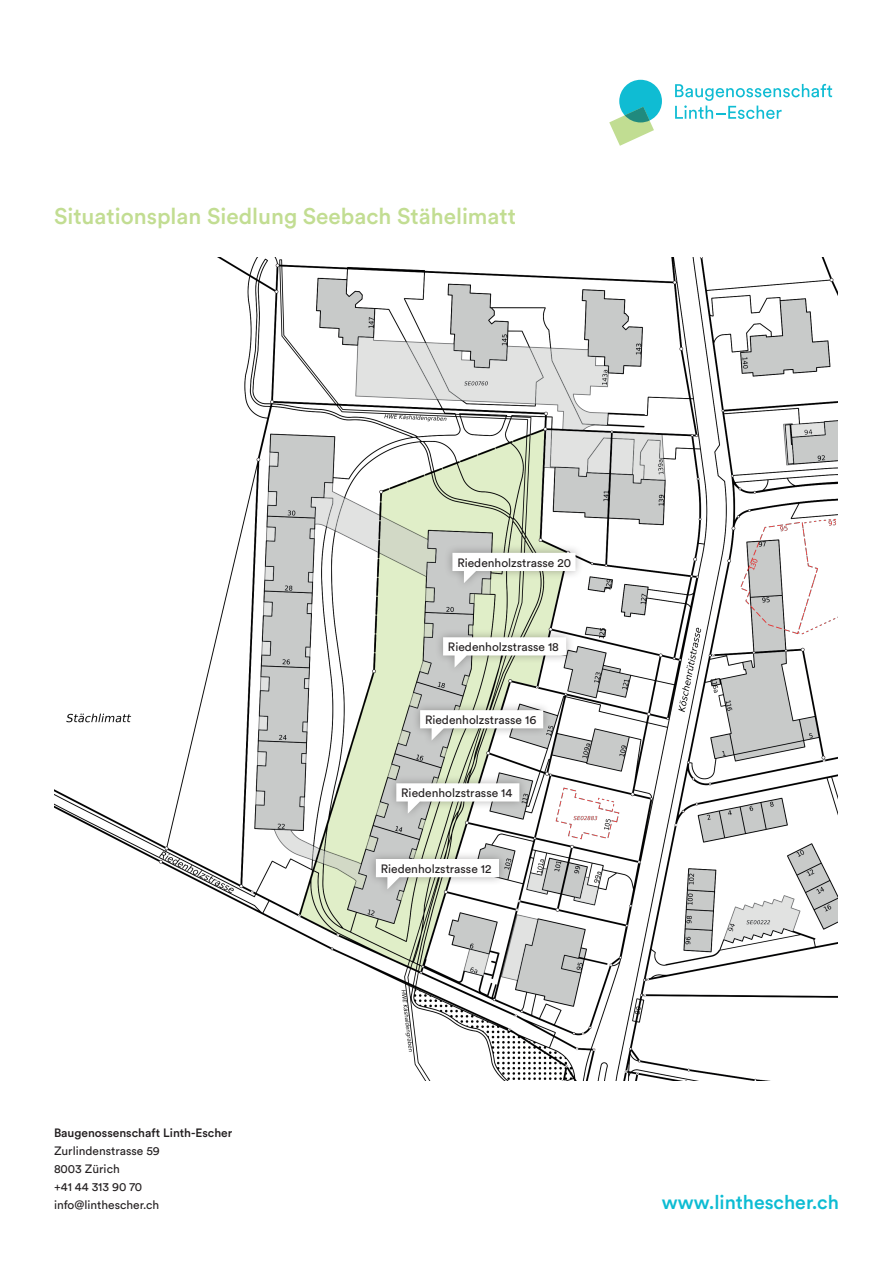
<style>
.page{position:relative;width:893px;height:1263px;background:#fff}
.page>*{position:absolute;margin:0;border:0;box-sizing:border-box;transform-origin:0 0}
.t1{font:500 22.5px "Circular Std";color:#c2dd92}
.t2{font:500 19.5px "Circular Std";color:#0dbcd3}
.t3{font:12px/18px "Circular Std";color:#231f20}
.t4{font:500 12px "Circular Std";color:#231f20}
</style>
<div class="page">
<img style="left:54px;top:257px;width:783px;height:823px">
<div style="left:619px;top:80px;width:43px;height:42px;background:#0fbcd3;border-radius:50%"></div>
<svg style="left:609px;top:107px;width:45px;height:39px"></svg>
<svg style="left:675px;top:84px;width:157px;height:35px"></svg>
<div style="left:444px;top:544px;width:140px;height:46px;background:#231f20;opacity:.34"></div>
<svg style="left:452px;top:553px;width:124px;height:30px"></svg>
<div style="left:435px;top:629px;width:140px;height:45px;background:#231f20;opacity:.34"></div>
<svg style="left:443px;top:637px;width:123px;height:31px"></svg>
<div style="left:412px;top:702px;width:140px;height:45px;background:#231f20;opacity:.34"></div>
<svg style="left:420px;top:710px;width:123px;height:30px"></svg>
<div style="left:388px;top:775px;width:140px;height:46px;background:#231f20;opacity:.34"></div>
<svg style="left:396px;top:783px;width:123px;height:31px"></svg>
<div style="left:367px;top:850px;width:140px;height:46px;background:#231f20;opacity:.34"></div>
<svg style="left:376px;top:859px;width:123px;height:30px"></svg>
<h1 class="t1" style="left:54px;top:202px;width:463px">Situationsplan Siedlung Seebach Stähelimatt</h1>
<p class="t4" style="left:54px;top:1125px;width:180px">Baugenossenschaft Linth-Escher</p>
<p class="t3" style="left:54px;top:1141px;width:107px">Zurlindenstrasse 59<br>8003 Zürich<br>+41 44 313 90 70 info@linthescher.ch</p>
<p class="t3" style="left:457px;top:553px;width:115px">Riedenholzstrasse 20</p>
<p class="t3" style="left:448px;top:638px;width:113px">Riedenholzstrasse 18</p>
<p class="t3" style="left:425px;top:711px;width:113px">Riedenholzstrasse 16</p>
<p class="t3" style="left:401px;top:784px;width:113px">Riedenholzstrasse 14</p>
<p class="t3" style="left:381px;top:859px;width:112px">Riedenholzstrasse 12</p>
<h2 class="t2" style="left:662px;top:1190px;width:179px">www.linthescher.ch</h2>
</div>
